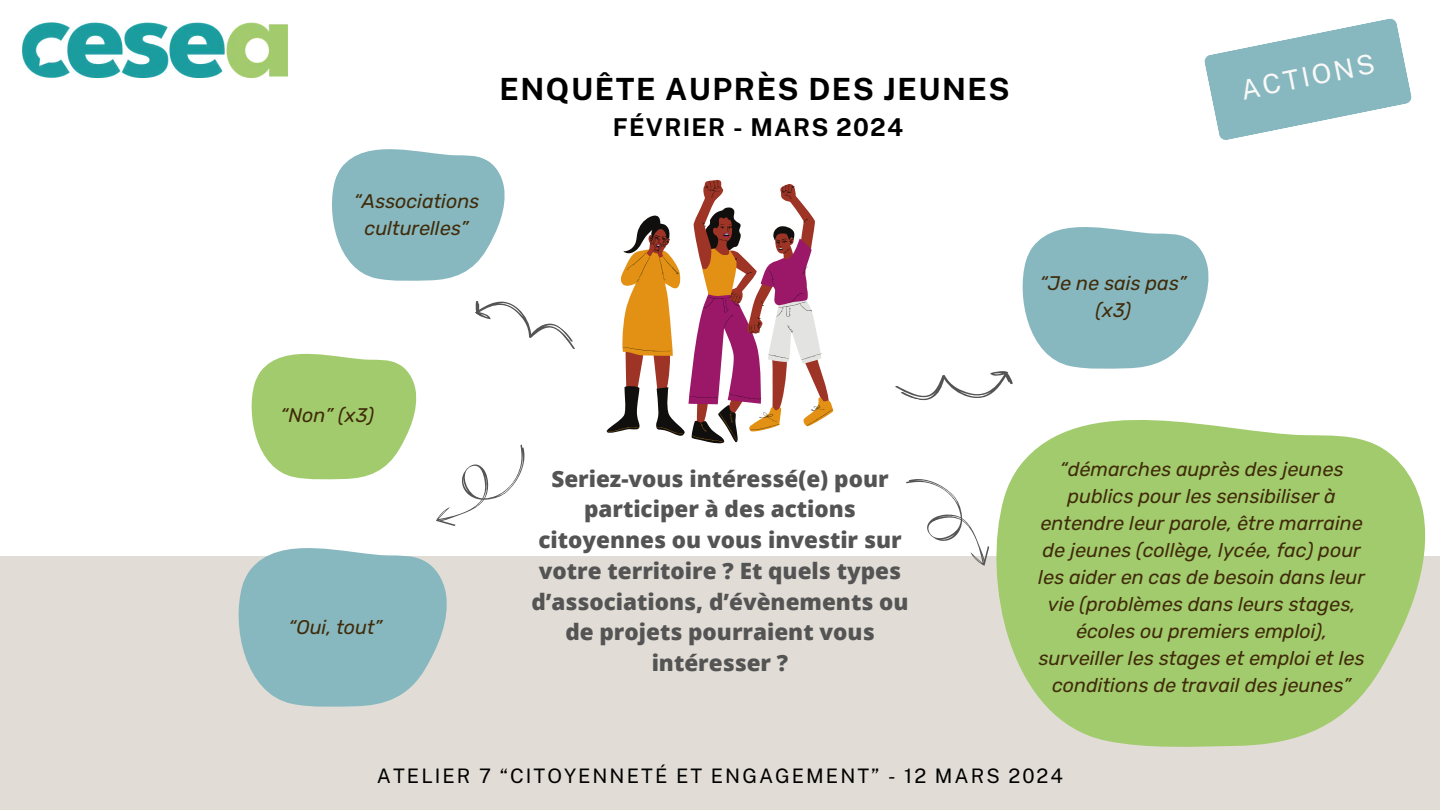
<style>
.page{position:relative;width:1440px;height:810px;background:#fff}
.page>*{position:absolute;margin:0;border:0;box-sizing:border-box;transform-origin:0 0}
.t1{font:700 30.6px "Public Sans";letter-spacing:.05em;color:#000}
.t2{font:27px "Public Sans";color:#faf9f8}
.t3{font:700 24.6px "Public Sans";letter-spacing:.05em;color:#000}
.t4{font:800 22.5px/30.8px "Open Sans";color:#545454;text-align:center}
.t5{font:20px "Public Sans";letter-spacing:.1em;color:#000}
.t6{font:italic 19.7px/27px "Rubik";color:#402b0a;text-align:center}
</style>
<div class="page">
<div style="left:0;top:556px;width:1440px;height:254px;background:#e1ddd6"></div>
<svg style="left:1204px;top:18px;width:208px;height:122px"></svg>
<img style="left:23px;top:23px;width:265px;height:54px">
<svg style="left:332px;top:149px;width:173px;height:127px;background:#98c2c8"></svg>
<svg style="left:895px;top:386px;width:21px;height:13px"></svg>
<svg style="left:238px;top:548px;width:209px;height:159px;fill:#87b8bf"></svg>
<svg style="left:251px;top:276px;width:324px;height:250px"></svg>
<svg style="left:1022px;top:227px;width:187px;height:80px;background:#94bfc6"></svg>
<svg style="left:916px;top:307px;width:510px;height:440px;fill:#a2cb6d"></svg>
<svg style="left:607px;top:179px;width:226px;height:264px"></svg>
<p class="t6" style="left:354px;top:188px;width:127px">“Associations culturelles”</p>
<h1 class="t1" style="left:500px;top:71px;width:511px">ENQUÊTE AUPRÈS DES JEUNES</h1>
<p class="t3" style="left:613px;top:113px;width:292px">FÉVRIER - MARS 2024</p>
<p class="t6" style="left:1040px;top:270px;width:148px">“Je ne sais pas” (x3)</p>
<h2 class="t2" style="left:1238px;top:74px;width:137px;rotate:-11deg">ACTIONS</h2>
<p class="t6" style="left:281px;top:402px;width:95px">“Non” (x3)</p>
<p class="t6" style="left:288px;top:614px;width:95px">“Oui, tout”</p>
<p class="t4" style="left:531px;top:462px;width:379px">Seriez-vous intéressé(e) pour participer à des actions citoyennes ou vous investir sur votre territoire ? Et quels types d’associations, d’évènements ou de projets pourraient vous intéresser ?</p>
<p class="t6" style="left:1038px;top:456px;width:328px">“démarches auprès des jeunes publics pour les sensibiliser à entendre leur parole, être marraine de jeunes (collège, lycée, fac) pour les aider en cas de besoin dans leur vie (problèmes dans leurs stages, écoles ou premiers emploi), surveiller les stages et emploi et les conditions de travail des jeunes”</p>
<p class="t5" style="left:377px;top:764px;width:688px">ATELIER 7 “CITOYENNETÉ ET ENGAGEMENT” - 12 MARS 2024</p>
</div>
